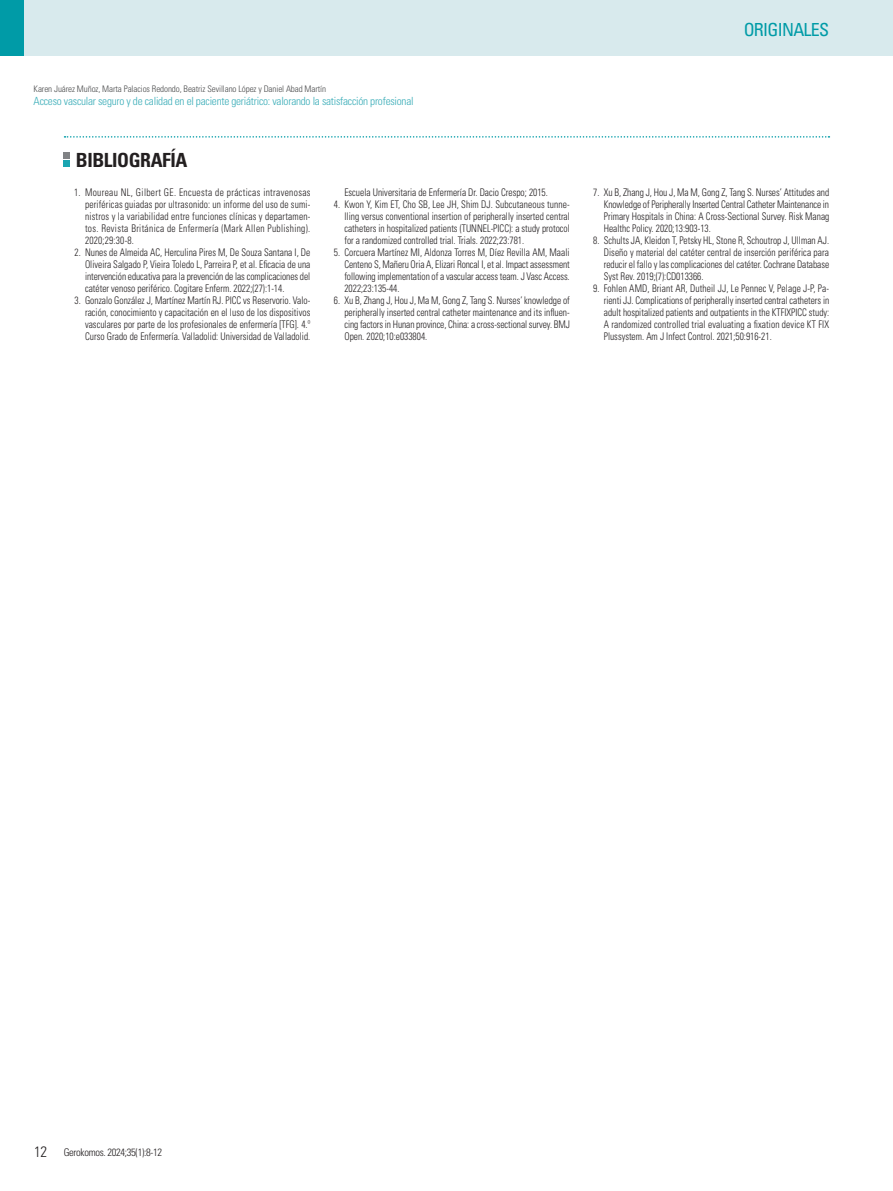
<style>
.page{position:relative;width:893px;height:1191px;background:#fff}
.page>*{position:absolute;margin:0;border:0;box-sizing:border-box;transform-origin:0 0}
.t1{font:700 condensed 19.5px "Univers LT Std";letter-spacing:-.02em;color:#231f20}
.t2{font:condensed 18px "Univers LT Std";letter-spacing:-.04em;color:#009ba7}
.t3{font:300 condensed 11.25px "Univers LT Std";letter-spacing:-.02em;color:#3aadb8}
.t4{font:300 condensed 10.5px/12px "Univers LT Std";color:#231f20;text-align:justify;scale:.9 1}
.t5{font:300 condensed 10.5px "Univers LT Std";letter-spacing:-.03em;color:#231f20}
.t6{font:300 condensed 9px "Univers LT Std";letter-spacing:-.01em;color:#4b4c4d}
.s1{font-size:15px}
</style>
<div class="page">
<div style="left:0;top:0;width:893px;height:55px;background:#d8eaed"></div>
<div style="left:0;top:0;width:24px;height:55px;background:#009ba7"></div>
<svg style="left:64px;top:153px;width:6px;height:14px"></svg>
<svg style="left:65px;top:136px;width:764px;height:2px"></svg>
<p class="t6" style="left:34px;top:83px;width:294px">Karen Juárez Muñoz, Marta Palacios Redondo, Beatriz Sevillano López y Daniel Abad Martín</p>
<p class="t3" style="left:34px;top:94px;width:381px">Acceso vascular seguro y de calidad en el paciente geriátrico: valorando la satisfacción profesional</p>
<h1 class="t1" style="left:76px;top:148px;width:113px">BIBLIOGRAFÍA</h1>
<p class="t4" style="left:85px;top:186px;width:252px;text-indent:-11px">1. Moureau NL, Gilbert GE. Encuesta de prácticas intravenosas periféricas guiadas por ultrasonido: un informe del uso de sumi&shy;nistros y la variabilidad entre funciones clínicas y departamen&shy;tos. Revista Británica de Enfermería (Mark Allen Publishing).<br>2020;29:30-8.</p>
<p class="t4" style="left:85px;top:246px;width:252px;text-indent:-11px">2. Nunes de Almeida AC, Herculina Pires M, De Souza Santana I, De Oliveira Salgado P, Vieira Toledo L, Parreira P, et al. Eficacia de una intervención educativa para la prevención de las complicaciones del catéter venoso periférico. Cogitare Enferm. 2022;(27):1-14.</p>
<p class="t4" style="left:85px;top:294px;width:252px;text-indent:-11px">3. Gonzalo González J, Martínez Martín RJ. PICC vs Reservorio. Valo&shy;ración, conocimiento y capacitación en el luso de los dispositivos vasculares por parte de los profesionales de enfermería [TFG]. 4.º Curso Grado de Enfermería. Valladolid: Universidad de Valladolid.</p>
<p class="t4" style="left:344px;top:186px;width:228px">Escuela Universitaria de Enfermería Dr. Dacio Crespo; 2015.</p>
<p class="t4" style="left:344px;top:198px;width:252px;text-indent:-11px">4. Kwon Y, Kim ET, Cho SB, Lee JH, Shim DJ. Subcutaneous tunne&shy;lling versus conventional insertion of peripherally inserted central catheters in hospitalized patients (TUNNEL-PICC): a study protocol for a randomized controlled trial. Trials. 2022;23:781.</p>
<p class="t4" style="left:344px;top:246px;width:252px;text-indent:-11px">5. Corcuera Martínez MI, Aldonza Torres M, Díez Revilla AM, Maali Centeno S, Mañeru Oria A, Elizari Roncal I, et al. Impact assessment following implementation of a vascular access team. J Vasc Access.<br>2022;23:135-44.</p>
<p class="t4" style="left:344px;top:294px;width:252px;text-indent:-11px">6. Xu B, Zhang J, Hou J, Ma M, Gong Z, Tang S. Nurses’ knowledge of peripherally inserted central catheter maintenance and its influen&shy;cing factors in Hunan province, China: a cross-sectional survey. BMJ Open. 2020;10:e033804.</p>
<h2 class="t2" style="left:744px;top:18px;width:87px">ORIGINALES</h2>
<p class="t4" style="left:604px;top:186px;width:252px;text-indent:-11px">7. Xu B, Zhang J, Hou J, Ma M, Gong Z, Tang S. Nurses’ Attitudes and Knowledge of Peripherally Inserted Central Catheter Maintenance in Primary Hospitals in China: A Cross-Sectional Survey. Risk Manag Healthc Policy. 2020;13:903-13.</p>
<p class="t4" style="left:604px;top:234px;width:252px;text-indent:-11px">8. Schults JA, Kleidon T, Petsky HL, Stone R, Schoutrop J, Ullman AJ.<br>Diseño y material del catéter central de inserción periférica para reducir el fallo y las complicaciones del catéter. Cochrane Database Syst Rev. 2019;(7):CD013366.</p>
<p class="t4" style="left:604px;top:282px;width:252px;text-indent:-11px">9. Fohlen AMD, Briant AR, Dutheil JJ, Le Pennec V, Pelage J-P, Pa&shy;rienti JJ. Complications of peripherally inserted central catheters in adult hospitalized patients and outpatients in the KTFIXPICC study:<br>A randomized controlled trial evaluating a fixation device KT FIX Plussystem. Am J Infect Control. 2021;50:916-21.</p>
<p class="t5" style="left:34px;top:1145px;width:129px"><span class="s1">12</span> Gerokomos. 2024;35(1):8-12</p>
</div>
